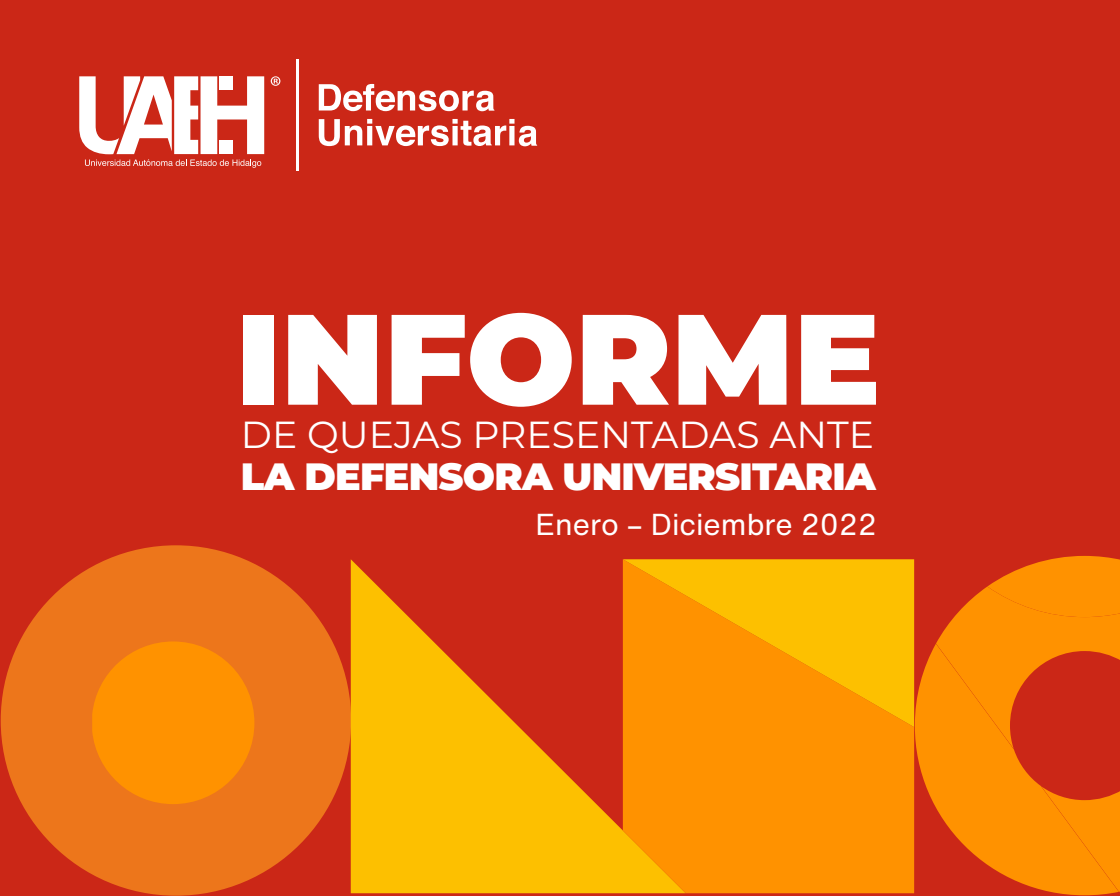
<style>
.page{position:relative;width:1120px;height:896px;background:#fff}
.page>*{position:absolute;margin:0;border:0;box-sizing:border-box;transform-origin:0 0}
.t1{font:900 128.28px "Montserrat";color:#fff}
.t2{font:900 37.98px "Montserrat";letter-spacing:-.02em;color:#fff}
.t3{font:37.71px "Montserrat";color:#fff}
.t4{font:29.75px "Helvetica Now Text";color:#fff}
</style>
<div class="page">
<div style="left:0;top:0;width:1120px;height:895px;background:#cb2717"></div>
<div style="left:1px;top:545px;width:350px;height:351px;background:#ed761b;border-radius:50%"></div>
<svg style="left:351px;top:559px;width:272px;height:334px;fill:#fdc000"></svg>
<div style="left:623px;top:727px;width:291px;height:166px;background:#ff9200"></div>
<svg style="left:623px;top:559px;width:291px;height:168px;background:#fda800"></svg>
<svg style="left:92px;top:641px;width:162px;height:163px"></svg>
<svg style="left:915px;top:644px;width:204px;height:251px;fill:#ff9200"></svg>
<svg style="left:936px;top:556px;width:184px;height:193px"></svg>
<hr style="left:296px;top:60px;width:3px;height:111px;background:#fff">
<svg style="left:319px;top:84px;width:175px;height:27px"></svg>
<svg style="left:319px;top:119px;width:218px;height:27px"></svg>
<svg style="left:79px;top:76px;width:185px;height:92px"></svg>
<div style="left:220px;top:77px;width:13px;height:13px;background:#fff"></div>
<svg style="left:271px;top:76px;width:9px;height:10px"></svg>
<h1 class="t1" style="left:236px;top:263px;width:646px">INFORME</h1>
<p class="t3" style="left:241px;top:409px;width:635px">DE QUEJAS PRESENTADAS ANTE</p>
<p class="t2" style="left:241px;top:448px;width:636px">LA DEFENSORA UNIVERSITARIA</p>
<p class="t4" style="left:535px;top:502px;width:343px">Enero – Diciembre 2022</p>
</div>
